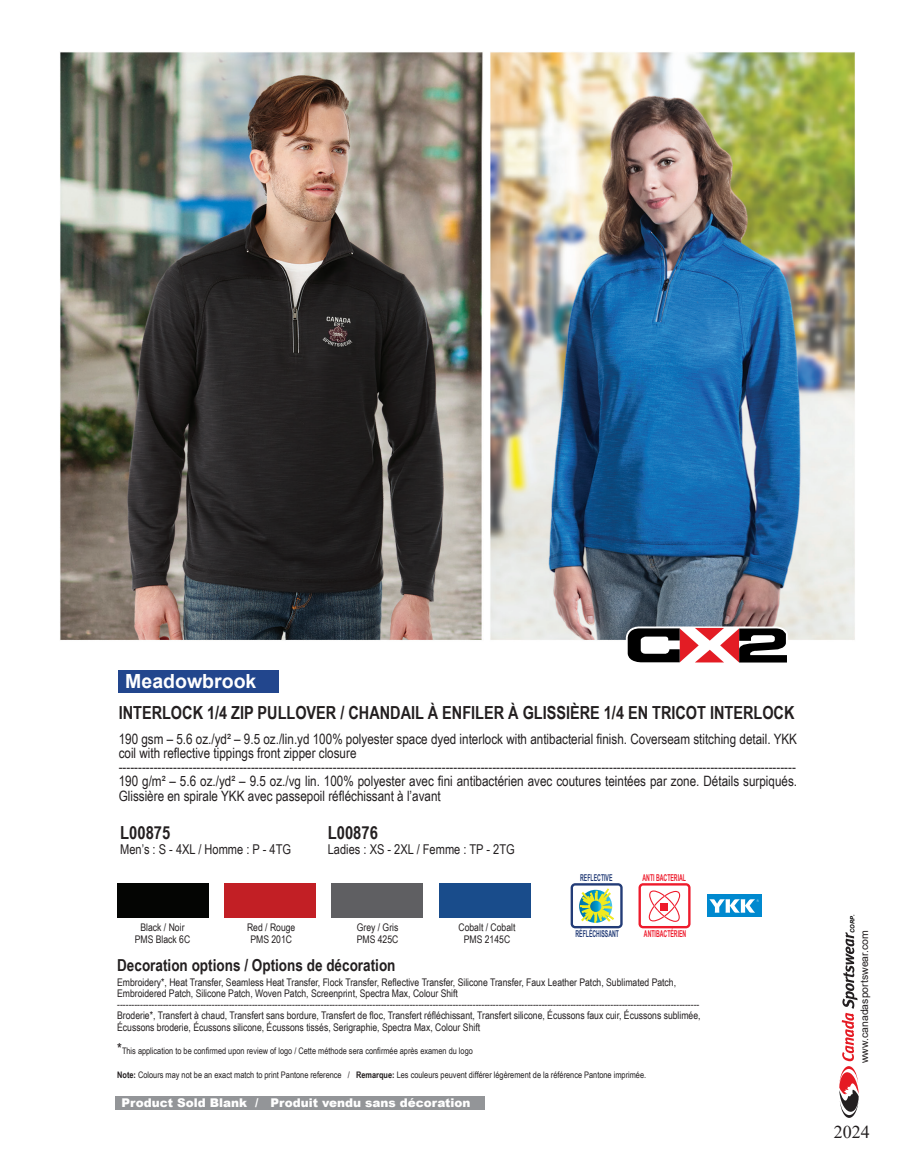
<style>
.page{position:relative;width:905px;height:1161px;background:#fff}
.page>*{position:absolute;margin:0;border:0;box-sizing:border-box;transform-origin:0 0}
.t1{font:700 19.5px "Arial";color:#fff}
.t2{font:700 18px "Arial Narrow";color:#231f20}
.t3{font:18px "Times New Roman";color:#231f20}
.t4{font:700 16.5px "Arial Narrow";color:#231f20}
.t5{font:14.25px/14.2px "Arial Narrow";color:#231f20}
.t6{font:13.5px "Arial Narrow";color:#231f20}
.t7{font:900 12px "Arial";color:#fff}
.t8{font:10.5px/11.2px "Arial Narrow";color:#231f20}
.t9{font:10.5px "Arial";color:#231f20}
.t10{font:700 9.45px "Arial Narrow";color:#ee1b2c;scale:.67 1}
.t11{font:700 9.45px "Arial Narrow";color:#233c77;scale:.67 1}
.t12{font:9px "Arial Narrow";color:#231f20}
.t13{font:italic 700 5.85px "Arial";color:#000}
.s1{font-size:15px}
.s2{font-weight:700}
</style>
<div class="page">
<img style="left:60px;top:52px;width:795px;height:588px">
<svg style="left:625px;top:626px;width:163px;height:37px"></svg>
<div style="left:119px;top:670px;width:160px;height:22px;background:#22468d"></div>
<div style="left:707px;top:895px;width:54px;height:22px;background:#0089cf"></div>
<svg style="left:709px;top:899px;width:50px;height:14px"></svg>
<svg style="left:570px;top:883px;width:52px;height:45px"></svg>
<svg style="left:638px;top:883px;width:52px;height:45px"></svg>
<div style="left:660px;top:903px;width:8px;height:7px;background:#ee1b2c"></div>
<div style="left:225px;top:883px;width:91px;height:34px;background:#c21f25"></div>
<div style="left:117px;top:883px;width:92px;height:34px;background:#040503"></div>
<div style="left:439px;top:883px;width:91px;height:34px;background:#194c8b"></div>
<div style="left:331px;top:883px;width:92px;height:34px;background:#5f5f62"></div>
<div style="left:115px;top:1096px;width:370px;height:14px;background:#939598"></div>
<svg style="left:839px;top:932px;width:19px;height:186px"></svg>
<p class="t1" style="left:125px;top:668px;width:133px">Meadowbrook</p>
<p class="t2" style="left:119px;top:699px;width:677px">INTERLOCK 1/4 ZIP PULLOVER / CHANDAIL À ENFILER À GLISSIÈRE 1/4 EN TRICOT INTERLOCK</p>
<p class="t5" style="left:119px;top:731px;width:680px">190 gsm – 5.6 oz./yd² – 9.5 oz./lin.yd 100% polyester space dyed interlock with antibacterial finish. Coverseam stitching detail. YKK coil with reflective tippings front zipper closure</p>
<p class="t5" style="left:119px;top:759px;width:678px">------------------------------------------------------------------------------------------------------------------------------------------------------------------------------</p>
<p class="t5" style="left:119px;top:774px;width:680px">190 g/m² – 5.6 oz./yd² – 9.5 oz./vg lin. 100% polyester avec fini antibactérien avec coutures teintées par zone. Détails surpiqués.<br>Glissière en spirale YKK avec passepoil réfléchissant à l’avant</p>
<p class="t2" style="left:120px;top:819px;width:52px">L00875</p>
<p class="t6" style="left:120px;top:839px;width:172px">Men’s : S - 4XL / Homme : P - 4TG</p>
<p class="t2" style="left:328px;top:819px;width:52px">L00876</p>
<p class="t6" style="left:328px;top:839px;width:188px">Ladies : XS - 2XL / Femme : TP - 2TG</p>
<p class="t8" style="left:140px;top:922px;width:46px">Black / Noir</p>
<p class="t8" style="left:135px;top:933px;width:57px">PMS Black 6C</p>
<p class="t8" style="left:247px;top:922px;width:50px">Red / Rouge</p>
<p class="t8" style="left:250px;top:933px;width:43px">PMS 201C</p>
<p class="t8" style="left:357px;top:922px;width:43px">Grey / Gris</p>
<p class="t8" style="left:357px;top:933px;width:43px">PMS 425C</p>
<p class="t8" style="left:458px;top:922px;width:58px">Cobalt / Cobalt</p>
<p class="t8" style="left:464px;top:933px;width:48px">PMS 2145C</p>
<p class="t4" style="left:117px;top:953px;width:280px">Decoration options / Options de décoration</p>
<p class="t11" style="left:580px;top:870px;width:50px">REFLECTIVE</p>
<p class="t11" style="left:575px;top:927px;width:67px">RÉFLÉCHISSANT</p>
<p class="t10" style="left:642px;top:870px;width:66px">ANTI BACTERIAL</p>
<p class="t10" style="left:644px;top:927px;width:65px">ANTIBACTÉRIEN</p>
<p class="t8" style="left:117px;top:976px;width:560px">Embroidery*, Heat Transfer, Seamless Heat Transfer, Flock Transfer, Reflective Transfer, Silicone Transfer, Faux Leather Patch, Sublimated Patch,<br>Embroidered Patch, Silicone Patch, Woven Patch, Screenprint, Spectra Max, Colour Shift</p>
<p class="t8" style="left:117px;top:998px;width:583px">-----------------------------------------------------------------------------------------------------------------------------------------------------------------------------------------------------------</p>
<p class="t8" style="left:117px;top:1010px;width:585px">Broderie*, Transfert à chaud, Transfert sans bordure, Transfert de floc, Transfert réfléchissant, Transfert silicone, Écussons faux cuir, Écussons sublimée,<br>Écussons broderie, Écussons silicone, Écussons tissés, Serigraphie, Spectra Max, Colour Shift</p>
<p class="t12" style="left:117px;top:1044px;width:357px"><span class="s1">*</span>This application to be confirmed upon review of logo / Cette méthode sera confirmée après examen du logo</p>
<p class="t12" style="left:117px;top:1068px;width:530px"><span class="s2">Note:</span> Colours may not be an exact match to print Pantone reference / <span class="s2">Remarque:</span> Les couleurs peuvent différer légèrement de la référence Pantone imprimée.</p>
<p class="t7" style="left:121px;top:1094px;width:350px">Product Sold Blank / Produit vendu sans décoration</p>
<p class="t13" style="left:848px;top:933px;width:20px;rotate:-90deg">CORP.</p>
<p class="t9" style="left:857px;top:1063px;width:135px;rotate:-90deg">www.canadasportswear.com</p>
<p class="t3" style="left:833px;top:1119px;width:37px">2024</p>
</div>
